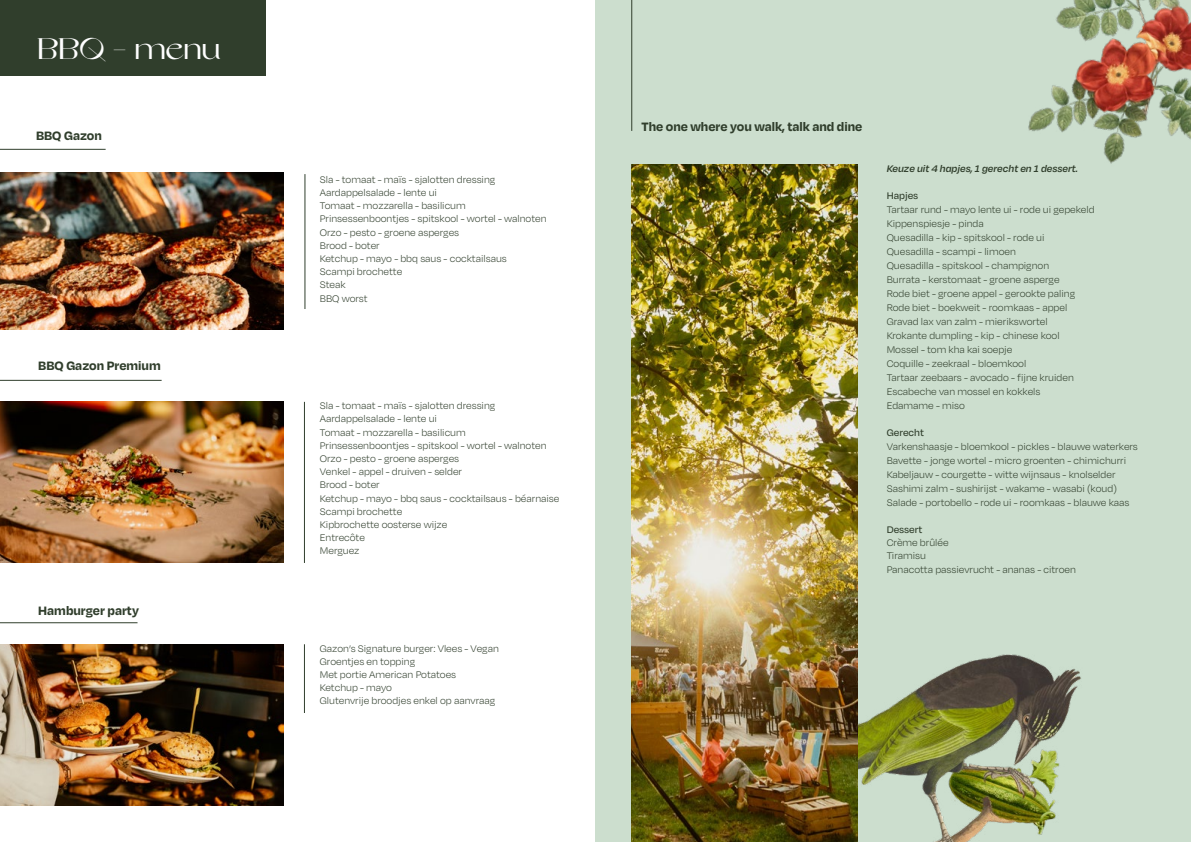
<style>
.page{position:relative;width:1191px;height:842px;background:#fff}
.page>*{position:absolute;margin:0;border:0;box-sizing:border-box;transform-origin:0 0}
.t1{font:30px "Grand Slang";letter-spacing:-.02em;color:#fff;scale:1.06 1}
.t2{font:700 14px "Degular";color:#303e2c}
.t3{font:300 11px/14px "Degular";color:#303e2c}
.t4{font:italic 600 11px "Degular";color:#303e2c}
.t5{font:500 11px "Degular";color:#303e2c}
</style>
<div class="page">
<img style="left:0;top:173px;width:283px;height:157px">
<img style="left:0;top:402px;width:283px;height:161px">
<img style="left:0;top:644px;width:283px;height:161px">
<div style="left:0;top:0;width:265px;height:75px;background:#303e2c"></div>
<hr style="left:0;top:149px;width:106px;height:1px;background:#303e2c">
<hr style="left:0;top:380px;width:162px;height:1px;background:#303e2c">
<hr style="left:0;top:622px;width:137px;height:1px;background:#303e2c">
<hr style="left:305px;top:174px;width:1px;height:135px;background:#303e2c">
<hr style="left:304px;top:402px;width:1px;height:161px;background:#303e2c">
<hr style="left:304px;top:644px;width:1px;height:69px;background:#303e2c">
<div style="left:595px;top:0;width:596px;height:842px;background:#ccdece"></div>
<hr style="left:631px;top:0;width:1px;height:131px;background:#303e2c">
<img style="left:857px;top:655px;width:224px;height:187px">
<img style="left:1028px;top:0;width:163px;height:164px">
<img style="left:632px;top:164px;width:225px;height:678px">
<h1 class="t1" style="left:36px;top:31px;width:177px">BBQ - menu</h1>
<p class="t2" style="left:36px;top:127px;width:67px">BBQ Gazon</p>
<p class="t2" style="left:38px;top:357px;width:124px">BBQ Gazon Premium</p>
<p class="t2" style="left:38px;top:601px;width:102px">Hamburger party</p>
<p class="t3" style="left:320px;top:172px;width:228px;line-height:13.3px">Sla - tomaat - maïs - sjalotten dressing<br>Aardappelsalade - lente ui<br>Tomaat - mozzarella - basilicum<br>Prinsessenboontjes - spitskool - wortel - walnoten<br>Orzo - pesto - groene asperges<br>Brood - boter<br>Ketchup - mayo - bbq saus - cocktailsaus<br>Scampi brochette<br>Steak<br>BBQ worst</p>
<p class="t3" style="left:320px;top:399px;width:241px;line-height:13.2px">Sla - tomaat - maïs - sjalotten dressing<br>Aardappelsalade - lente ui<br>Tomaat - mozzarella - basilicum<br>Prinsessenboontjes - spitskool - wortel - walnoten<br>Orzo - pesto - groene asperges<br>Venkel - appel - druiven - selder<br>Brood - boter<br>Ketchup - mayo - bbq saus - cocktailsaus - béarnaise<br>Scampi brochette<br>Kipbrochette oosterse wijze<br>Entrecôte<br>Merguez</p>
<p class="t3" style="left:320px;top:641px;width:180px;line-height:13.2px">Gazon’s Signature burger: Vlees - Vegan<br>Groentjes en topping<br>Met portie American Potatoes<br>Ketchup - mayo<br>Glutenvrije broodjes enkel op aanvraag</p>
<p class="t2" style="left:641px;top:118px;width:222px">The one where you walk, talk and dine</p>
<p class="t4" style="left:886px;top:162px;width:193px">Keuze uit 4 hapjes, 1 gerecht en 1 dessert.</p>
<p class="t5" style="left:886px;top:189px;width:33px">Hapjes</p>
<p class="t3" style="left:886px;top:202px;width:209px">Tartaar rund - mayo lente ui - rode ui gepekeld Kippenspiesje - pinda<br>Quesadilla - kip - spitskool - rode ui<br>Quesadilla - scampi - limoen<br>Quesadilla - spitskool - champignon<br>Burrata - kerstomaat - groene asperge<br>Rode biet - groene appel - gerookte paling Rode biet - boekweit - roomkaas - appel Gravad lax van zalm - mierikswortel<br>Krokante dumpling - kip - chinese kool<br>Mossel - tom kha kai soepje<br>Coquille - zeekraal - bloemkool<br>Tartaar zeebaars - avocado - fijne kruiden Escabeche van mossel en kokkels<br>Edamame - miso</p>
<p class="t5" style="left:886px;top:426px;width:39px">Gerecht</p>
<p class="t3" style="left:886px;top:439px;width:253px">Varkenshaasje - bloemkool - pickles - blauwe waterkers Bavette - jonge wortel - micro groenten - chimichurri Kabeljauw - courgette - witte wijnsaus - knolselder Sashimi zalm - sushirijst - wakame - wasabi (koud)<br>Salade - portobello - rode ui - roomkaas - blauwe kaas</p>
<p class="t5" style="left:886px;top:523px;width:37px">Dessert</p>
<p class="t3" style="left:886px;top:535px;width:191px;line-height:13.6px">Crème brûlée<br>Tiramisu<br>Panacotta passievrucht - ananas - citroen</p>
</div>
